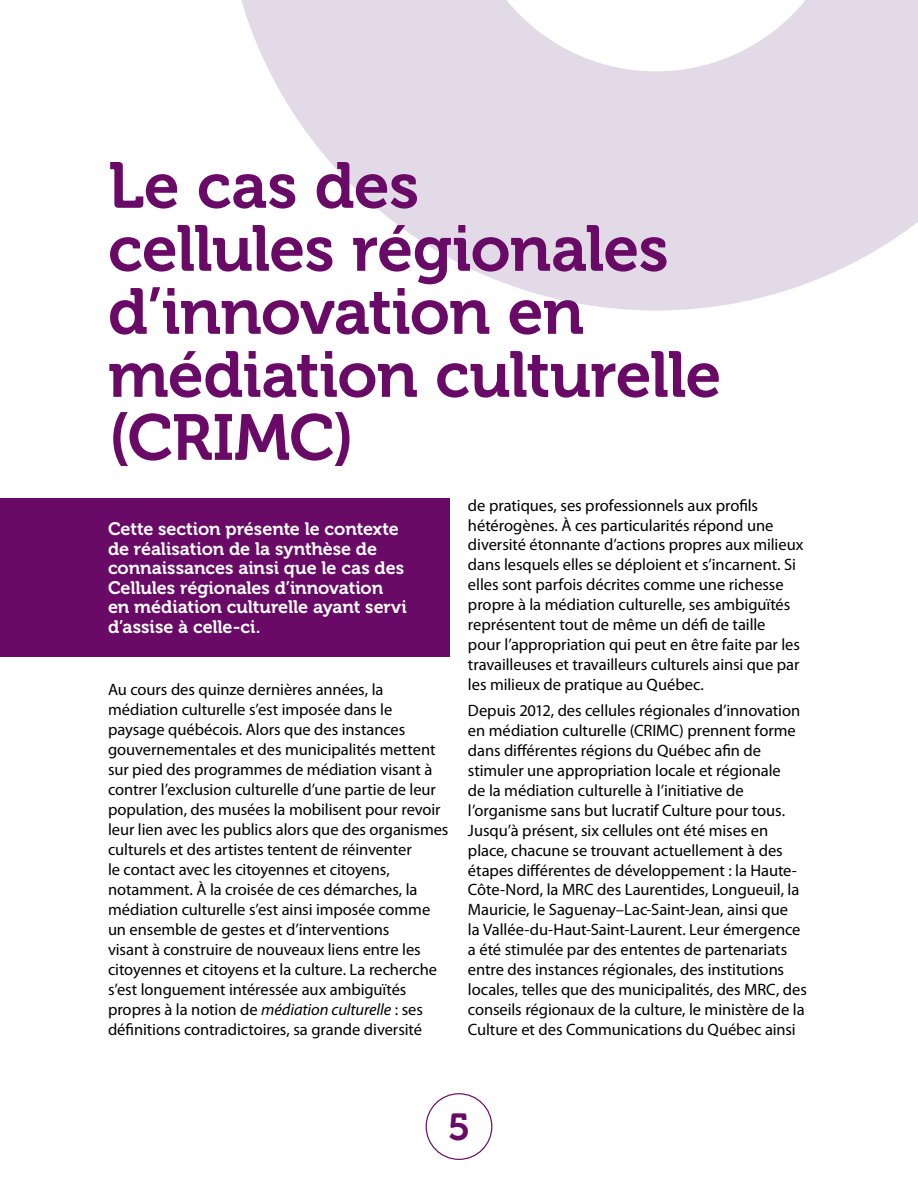
<style>
.page{position:relative;width:918px;height:1188px;background:#fff}
.page>*{position:absolute;margin:0;border:0;box-sizing:border-box;transform-origin:0 0}
.t1{font:64.5px/63px "Museo 700";letter-spacing:-.015em;color:#690a66}
.t2{font:37.5px "Museo 700";color:#690a66}
.t3{font:18px/19.5px "Museo 700";letter-spacing:-.005em;color:#fff}
.t4{font:16.5px/20px "Myriad Pro";letter-spacing:-.005em;color:#000}
.s1{font-style:italic}
</style>
<div class="page">
<div style="left:426px;top:1093px;width:66px;height:67px;border:1px solid #690a66;border-radius:50%"></div>
<svg style="left:241px;top:0;width:677px;height:310px;fill:#e3dae7"></svg>
<div style="left:0;top:498px;width:450px;height:159px;background:#690a66"></div>
<h1 class="t1" style="left:108px;top:155px;width:615px">Le cas des<br>cellules régionales d’innovation en médiation culturelle (CRIMC)</h1>
<p class="t3" style="left:108px;top:519px;width:300px">Cette section présente le contexte de réalisation de la synthèse de connaissances ainsi que le cas des<br>Cellules régionales d’innovation en médiation culturelle ayant servi d’assise à celle-ci.</p>
<p class="t4" style="left:108px;top:680px;width:342px">Au cours des quinze dernières années, la médiation culturelle s’est imposée dans le paysage québécois. Alors que des instances gouvernementales et des municipalités mettent sur pied des programmes de médiation visant à contrer l’exclusion culturelle d’une partie de leur population, des musées la mobilisent pour revoir leur lien avec les publics alors que des organismes culturels et des artistes tentent de réinventer<br>le contact avec les citoyennes et citoyens, notamment. À la croisée de ces démarches, la médiation culturelle s’est ainsi imposée comme un ensemble de gestes et d’interventions<br>visant à construire de nouveaux liens entre les citoyennes et citoyens et la culture. La recherche s’est longuement intéressée aux ambiguïtés propres à la notion de <span class="s1">médiation culturelle</span> : ses définitions contradictoires, sa grande diversité</p>
<p class="t4" style="left:468px;top:495px;width:337px">de pratiques, ses professionnels aux profils hétérogènes. À ces particularités répond une diversité étonnante d’actions propres aux milieux dans lesquels elles se déploient et s’incarnent. Si elles sont parfois décrites comme une richesse propre à la médiation culturelle, ses ambiguïtés représentent tout de même un défi de taille<br>pour l’appropriation qui peut en être faite par les travailleuses et travailleurs culturels ainsi que par les milieux de pratique au Québec.</p>
<p class="t4" style="left:468px;top:701px;width:340px">Depuis 2012, des cellules régionales d’innovation en médiation culturelle (CRIMC) prennent forme dans différentes régions du Québec afin de stimuler une appropriation locale et régionale<br>de la médiation culturelle à l’initiative de l’organisme sans but lucratif Culture pour tous.<br>Jusqu’à présent, six cellules ont été mises en place, chacune se trouvant actuellement à des étapes différentes de développement : la Haute-Côte-Nord, la MRC des Laurentides, Longueuil, la Mauricie, le Saguenay–Lac-Saint-Jean, ainsi que<br>la Vallée-du-Haut-Saint-Laurent. Leur émergence a été stimulée par des ententes de partenariats entre des instances régionales, des institutions locales, telles que des municipalités, des MRC, des conseils régionaux de la culture, le ministère de la Culture et des Communications du Québec ainsi</p>
<h2 class="t2" style="left:448px;top:1106px;width:24px">5</h2>
</div>
